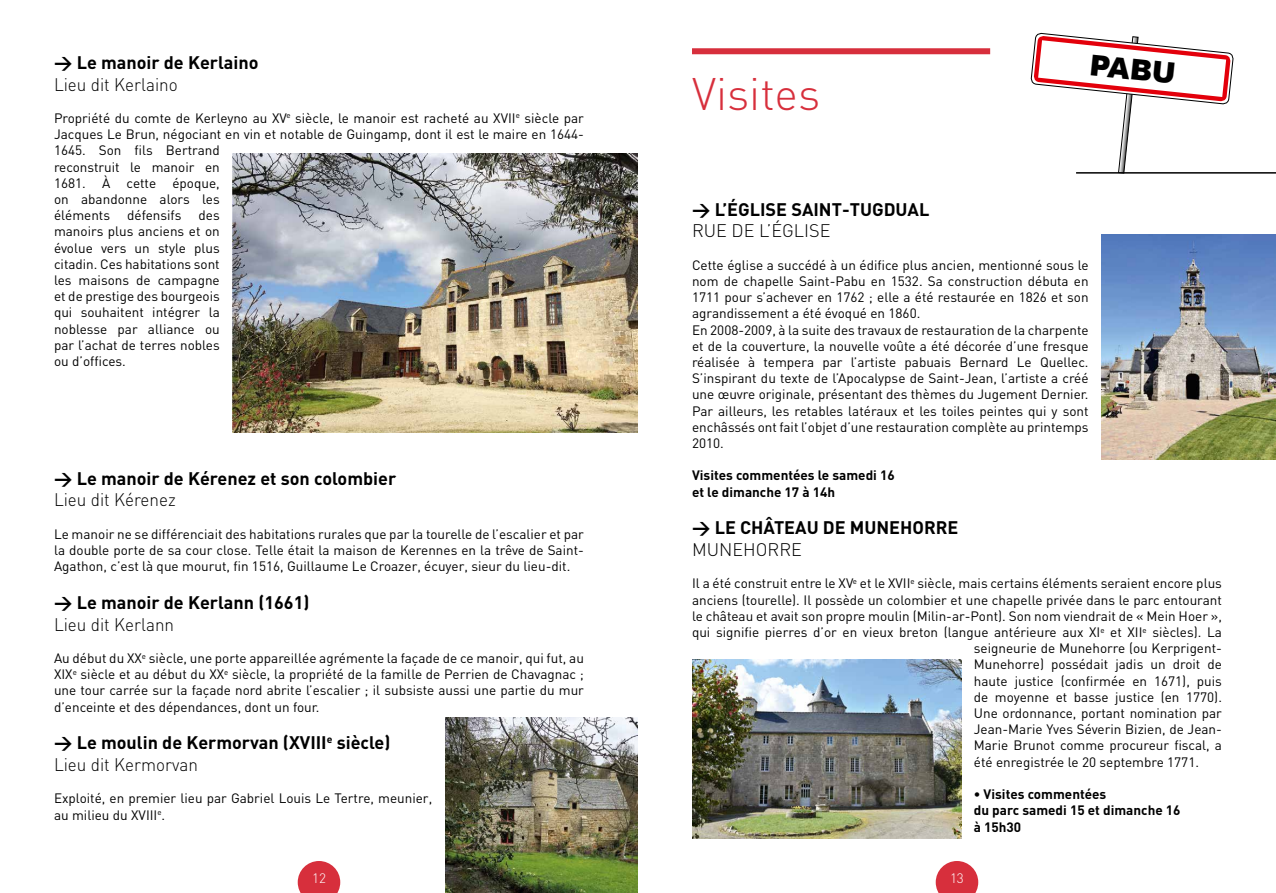
<style>
.page{position:relative;width:1276px;height:893px;background:#fff}
.page>*{position:absolute;margin:0;border:0;box-sizing:border-box;transform-origin:0 0}
.t1{font:300 45px "DIN";color:#d72f3c}
.t2{font:900 28.8px "Arial";color:#000}
.t3{font:700 18px/21.6px "DIN";color:#000}
.t4{font:300 18px "DIN";color:#000;scale:.95 1}
.t5{font:300 18px "DIN";color:#000}
.t6{font:13.5px/16.2px "DIN";color:#000}
.t7{font:700 13.5px/16.2px "DIN";color:#000}
.t8{font:300 13.5px "DIN";color:#fff}
.s1{font-weight:300}
</style>
<div class="page">
<svg style="left:1030px;top:32px;width:204px;height:140px"></svg>
<div style="left:692px;top:48px;width:298px;height:6px;background:#d72f3c"></div>
<hr style="left:1076px;top:172px;width:200px;height:2px;background:#000">
<img style="left:1101px;top:234px;width:175px;height:225px">
<img style="left:692px;top:660px;width:269px;height:179px">
<img style="left:445px;top:718px;width:193px;height:175px">
<img style="left:232px;top:154px;width:406px;height:278px">
<svg style="left:298px;top:861px;width:42px;height:32px"></svg>
<svg style="left:935px;top:861px;width:43px;height:32px"></svg>
<h3 class="t3" style="left:54px;top:51px;width:206px">&gt; Le manoir de Kerlaino</h3>
<h3 class="t4" style="left:54px;top:73px;width:132px">Lieu dit Kerlaino</h3>
<p class="t6" style="left:54px;top:110px;width:531px">Propriété du comte de Kerleyno au XV<sup>e</sup> siècle, le manoir est racheté au XVII<sup>e</sup> siècle par Jacques Le Brun, négociant en vin et notable de Guingamp, dont il est le maire en 1644- 1645. Son fils Bertrand<br>reconstruit le manoir en<br>1681. À cette époque,<br>on abandonne alors les<br>éléments</p>
<p class="t6" style="left:127px;top:207px;width:56px">défensifs</p>
<p class="t6" style="left:54px;top:207px;width:167px;text-align:justify;text-indent:145px">des manoirs plus anciens et on évolue vers un style plus citadin. Ces habitations sont les maisons de campagne et de prestige des bourgeois qui souhaitent intégrer la noblesse par alliance ou par l’achat de terres nobles ou d’offices.</p>
<h3 class="t3" style="left:54px;top:467px;width:344px">&gt; Le manoir de Kérenez et son colombier</h3>
<h3 class="t4" style="left:54px;top:489px;width:130px">Lieu dit Kérenez</h3>
<p class="t6" style="left:54px;top:526px;width:531px;text-align:justify">Le manoir ne se différenciait des habitations rurales que par la tourelle de l’escalier et par la double porte de sa cour close. Telle était la maison de Kerennes en la trêve de Saint-Agathon, c’est là que mourut, fin 1516, Guillaume Le Croazer, écuyer, sieur du lieu-dit.</p>
<h3 class="t3" style="left:54px;top:591px;width:257px">&gt; Le manoir de Kerlann (1661)</h3>
<h3 class="t4" style="left:54px;top:613px;width:128px">Lieu dit Kerlann</h3>
<p class="t6" style="left:54px;top:650px;width:531px;text-align:justify">Au début du XX<sup>e</sup> siècle, une porte appareillée agrémente la façade de ce manoir, qui fut, au XIX<sup>e</sup> siècle et au début du XX<sup>e</sup> siècle, la propriété de la famille de Perrien de Chavagnac ; une tour carrée sur la façade nord abrite l’escalier ; il subsiste aussi une partie du mur d’enceinte et des dépendances, dont un four.</p>
<h3 class="t3" style="left:54px;top:731px;width:338px">&gt; Le moulin de Kermorvan (XVIII<sup>e</sup> siècle)<br><span class="s1">Lieu dit Kermorvan</span></h3>
<p class="t6" style="left:54px;top:790px;width:380px">Exploité, en premier lieu par Gabriel Louis Le Tertre, meunier, au milieu du XVIII<sup>e</sup>.</p>
<h1 class="t1" style="left:692px;top:66px;width:130px">Visites</h1>
<h2 class="t2" style="left:1092px;top:44px;width:88px;rotate:6deg">PABU</h2>
<h3 class="t3" style="left:692px;top:198px;width:239px">&gt; L’ÉGLISE SAINT-TUGDUAL</h3>
<h3 class="t5" style="left:692px;top:220px;width:140px">RUE DE L’ÉGLISE</h3>
<p class="t6" style="left:692px;top:257px;width:398px">Cette église a succédé à un édifice plus ancien, mentionné sous le nom de chapelle Saint-Pabu en 1532. Sa construction débuta en 1711 pour s’achever en 1762 ; elle a été restaurée en 1826 et son agrandissement a été évoqué en 1860.<br>En 2008-2009, à la suite des travaux de restauration de la charpente et de la couverture, la nouvelle voûte a été décorée d’une fresque réalisée à tempera par l’artiste pabuais Bernard Le Quellec.<br>S’inspirant du texte de l’Apocalypse de Saint-Jean, l’artiste a créé une œuvre originale, présentant des thèmes du Jugement Dernier.<br>Par ailleurs, les retables latéraux et les toiles peintes qui y sont enchâssés ont fait l’objet d’une restauration complète au printemps 2010.</p>
<p class="t7" style="left:692px;top:467px;width:204px">Visites commentées le samedi 16 et le dimanche 17 à 14h</p>
<h3 class="t3" style="left:692px;top:516px;width:268px">&gt; LE CHÂTEAU DE MUNEHORRE</h3>
<h3 class="t5" style="left:692px;top:538px;width:111px">MUNEHORRE</h3>
<p class="t6" style="left:692px;top:575px;width:531px">Il a été construit entre le XV<sup>e</sup> et le XVII<sup>e</sup> siècle, mais certains éléments seraient encore plus</p>
<p class="t6" style="left:692px;top:591px;width:531px">anciens (tourelle). Il possède un colombier et une chapelle privée dans le parc entourant</p>
<p class="t6" style="left:692px;top:608px;width:531px">le château et avait son propre moulin (Milin-ar-Pont). Son nom viendrait de « Mein Hoer »,</p>
<p class="t6" style="left:692px;top:624px;width:531px">qui signifie pierres d’or en vieux breton (langue antérieure aux XI<sup>e</sup> et XII<sup>e</sup> siècles). La</p>
<p class="t6" style="left:974px;top:640px;width:250px">seigneurie de Munehorre (ou Kerprigent-</p>
<p class="t6" style="left:974px;top:656px;width:250px">Munehorre) possédait jadis un droit de</p>
<p class="t6" style="left:974px;top:672px;width:250px">haute justice (confirmée en 1671), puis</p>
<p class="t6" style="left:974px;top:689px;width:250px">de moyenne et basse justice (en 1770).</p>
<p class="t6" style="left:974px;top:705px;width:250px">Une ordonnance, portant nomination par</p>
<p class="t6" style="left:974px;top:721px;width:250px">Jean-Marie Yves Séverin Bizien, de Jean-</p>
<p class="t6" style="left:974px;top:737px;width:250px">Marie Brunot comme procureur fiscal, a</p>
<p class="t6" style="left:974px;top:753px;width:227px">été enregistrée le 20 septembre 1771.</p>
<p class="t7" style="left:974px;top:785px;width:208px">• Visites commentées<br>du parc samedi 15 et dimanche 16 à 15h30</p>
<p class="t8" style="left:312px;top:870px;width:15px">12</p>
<p class="t8" style="left:950px;top:870px;width:15px">13</p>
</div>
